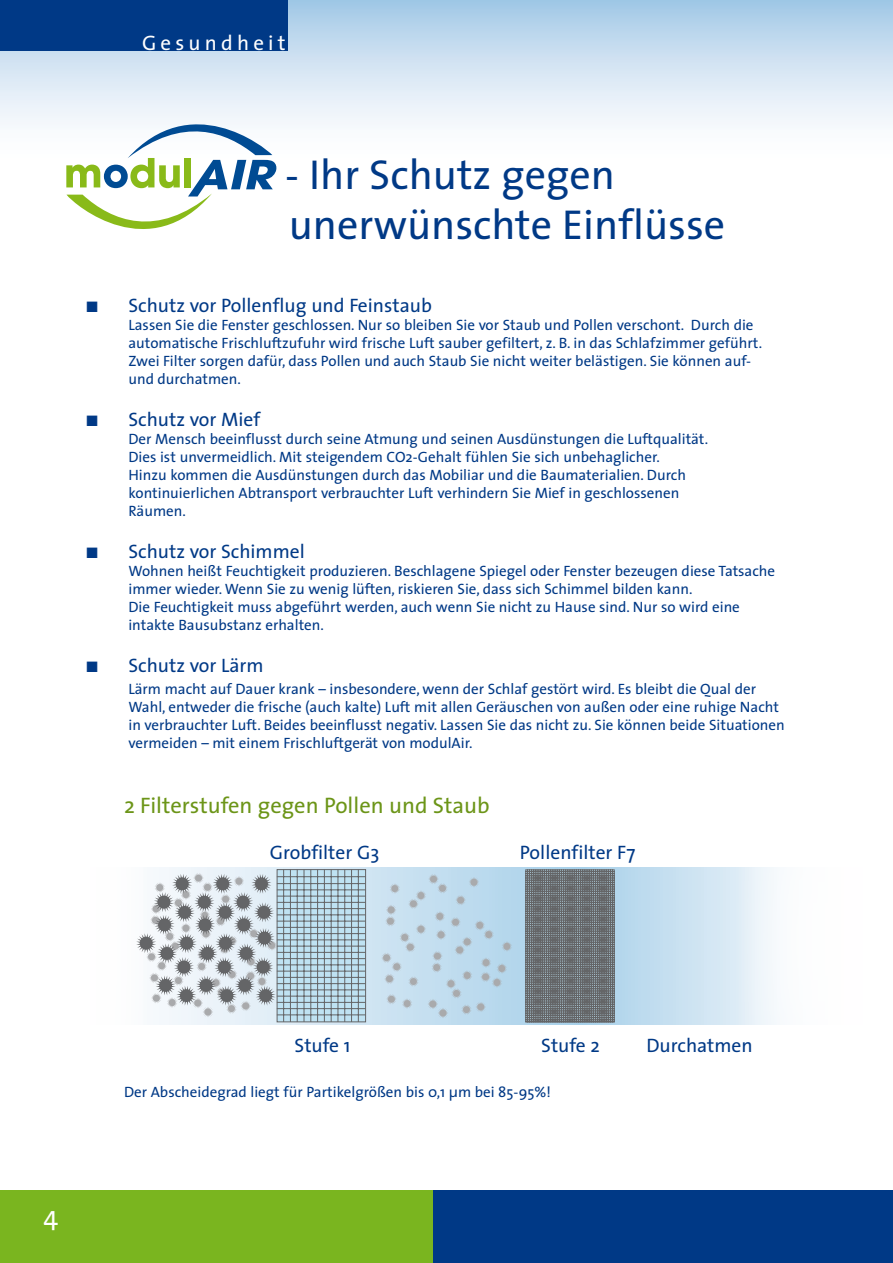
<style>
.page{position:relative;width:893px;height:1263px;background:#fff}
.page>*{position:absolute;margin:0;border:0;box-sizing:border-box;transform-origin:0 0}
.t1{font:42px/50.4px "The Sans";color:#003986}
.t2{font:22.5px "The Sans";color:#6c9518}
.t3{font:21px "The Sans";letter-spacing:.2em;color:#fff}
.t4{font:19.5px "The Sans";color:#003986}
.t5{font:15px/18px "The Sans";color:#003986}
</style>
<div class="page">
<svg style="left:159px;top:867px;width:578px;height:157px;background:#c7dfef"></svg>
<svg style="left:0;top:0;width:893px;height:171px"></svg>
<div style="left:0;top:1191px;width:434px;height:72px;background:#7ab51f"></div>
<div style="left:434px;top:1191px;width:459px;height:72px;background:#003986"></div>
<svg style="left:66px;top:124px;width:210px;height:105px"></svg>
<hr style="left:892px;top:1191px;width:1px;height:72px;background:#7ab51f">
<div style="left:0;top:0;width:288px;height:51px;background:#003986"></div>
<svg style="left:279px;top:871px;width:85px;height:149px;background:#b6d6e4"></svg>
<div style="left:277px;top:869px;width:89px;height:153px;border:1px solid #646567"></div>
<hr style="left:283px;top:869px;width:1px;height:153px;background:#646567">
<hr style="left:290px;top:869px;width:1px;height:153px;background:#646567">
<hr style="left:297px;top:869px;width:1px;height:153px;background:#646567">
<hr style="left:304px;top:869px;width:1px;height:153px;background:#646567">
<hr style="left:311px;top:869px;width:1px;height:153px;background:#646567">
<hr style="left:317px;top:869px;width:1px;height:153px;background:#646567">
<hr style="left:324px;top:869px;width:1px;height:153px;background:#646567">
<hr style="left:331px;top:869px;width:1px;height:153px;background:#646567">
<hr style="left:338px;top:869px;width:1px;height:153px;background:#646567">
<hr style="left:344px;top:869px;width:1px;height:153px;background:#646567">
<hr style="left:351px;top:869px;width:1px;height:153px;background:#646567">
<hr style="left:358px;top:869px;width:1px;height:153px;background:#646567">
<hr style="left:277px;top:876px;width:88px;height:1px;background:#646567">
<hr style="left:277px;top:883px;width:88px;height:1px;background:#646567">
<hr style="left:277px;top:889px;width:88px;height:1px;background:#646567">
<hr style="left:277px;top:896px;width:88px;height:1px;background:#646567">
<hr style="left:277px;top:902px;width:88px;height:1px;background:#646567">
<hr style="left:277px;top:908px;width:88px;height:1px;background:#646567">
<hr style="left:277px;top:914px;width:88px;height:1px;background:#646567">
<hr style="left:277px;top:921px;width:88px;height:1px;background:#646567">
<hr style="left:277px;top:927px;width:88px;height:1px;background:#646567">
<hr style="left:277px;top:933px;width:88px;height:1px;background:#646567">
<hr style="left:277px;top:939px;width:88px;height:1px;background:#646567">
<hr style="left:277px;top:946px;width:88px;height:1px;background:#646567">
<hr style="left:277px;top:952px;width:88px;height:1px;background:#646567">
<hr style="left:277px;top:958px;width:88px;height:1px;background:#646567">
<hr style="left:277px;top:964px;width:88px;height:1px;background:#646567">
<hr style="left:277px;top:971px;width:88px;height:1px;background:#646567">
<hr style="left:277px;top:977px;width:88px;height:1px;background:#646567">
<hr style="left:277px;top:983px;width:88px;height:1px;background:#646567">
<hr style="left:277px;top:990px;width:88px;height:1px;background:#646567">
<hr style="left:277px;top:996px;width:88px;height:1px;background:#646567">
<hr style="left:277px;top:1002px;width:88px;height:1px;background:#646567">
<hr style="left:277px;top:1008px;width:88px;height:1px;background:#646567">
<hr style="left:277px;top:1015px;width:88px;height:1px;background:#646567">
<svg style="left:525px;top:869px;width:89px;height:153px;background:#6e7377"></svg>
<svg style="left:136px;top:873px;width:141px;height:144px"></svg>
<svg style="left:381px;top:874px;width:131px;height:144px;background:#bed7e8"></svg>
<h3 class="t3" style="left:142px;top:25px;width:145px">Gesundheit</h3>
<h1 class="t1" style="left:285px;top:148px;width:441px">- Ihr Schutz gegen unerwünschte Einflüsse</h1>
<h3 class="t4" style="left:86px;top:289px;width:347px">■ Schutz vor Pollenflug und Feinstaub</h3>
<p class="t5" style="left:128px;top:316px;width:635px">Lassen Sie die Fenster geschlossen. Nur so bleiben Sie vor Staub und Pollen verschont. Durch die automatische Frischluftzufuhr wird frische Luft sauber gefiltert, z. B. in das Schlafzimmer geführt.<br>Zwei Filter sorgen dafür, dass Pollen und auch Staub Sie nicht weiter belästigen. Sie können auf&shy;und durchatmen.</p>
<h3 class="t4" style="left:86px;top:403px;width:175px">■ Schutz vor Mief</h3>
<p class="t5" style="left:128px;top:430px;width:581px">Der Mensch beeinflusst durch seine Atmung und seinen Ausdünstungen die Luftqualität.<br>Dies ist unvermeidlich. Mit steigendem CO2-Gehalt fühlen Sie sich unbehaglicher.<br>Hinzu kommen die Ausdünstungen durch das Mobiliar und die Baumaterialien. Durch kontinuierlichen Abtransport verbrauchter Luft verhindern Sie Mief in geschlossenen Räumen.</p>
<h3 class="t4" style="left:86px;top:535px;width:220px">■ Schutz vor Schimmel</h3>
<p class="t5" style="left:128px;top:562px;width:648px">Wohnen heißt Feuchtigkeit produzieren. Beschlagene Spiegel oder Fenster bezeugen diese Tatsache immer wieder. Wenn Sie zu wenig lüften, riskieren Sie, dass sich Schimmel bilden kann.<br>Die Feuchtigkeit muss abgeführt werden, auch wenn Sie nicht zu Hause sind. Nur so wird eine intakte Bausubstanz erhalten.</p>
<h3 class="t4" style="left:86px;top:649px;width:179px">■ Schutz vor Lärm</h3>
<p class="t5" style="left:128px;top:679px;width:658px">Lärm macht auf Dauer krank – insbesondere, wenn der Schlaf gestört wird. Es bleibt die Qual der Wahl, entweder die frische (auch kalte) Luft mit allen Geräuschen von außen oder eine ruhige Nacht in verbrauchter Luft. Beides beeinflusst negativ. Lassen Sie das nicht zu. Sie können beide Situationen vermeiden – mit einem Frischluftgerät von modulAir.</p>
<h2 class="t2" style="left:124px;top:787px;width:367px">2 Filterstufen gegen Pollen und Staub</h2>
<h3 class="t4" style="left:270px;top:836px;width:111px">Grobfilter G3</h3>
<h3 class="t4" style="left:520px;top:836px;width:117px">Pollenfilter F7</h3>
<h3 class="t4" style="left:295px;top:1029px;width:57px">Stufe 1</h3>
<h3 class="t4" style="left:541px;top:1029px;width:60px">Stufe 2</h3>
<h3 class="t4" style="left:646px;top:1029px;width:108px">Durchatmen</h3>
<p class="t5" style="left:124px;top:1082px;width:428px">Der Abscheidegrad liegt für Partikelgrößen bis 0,1 µm bei 85-95%!</p>
</div>
